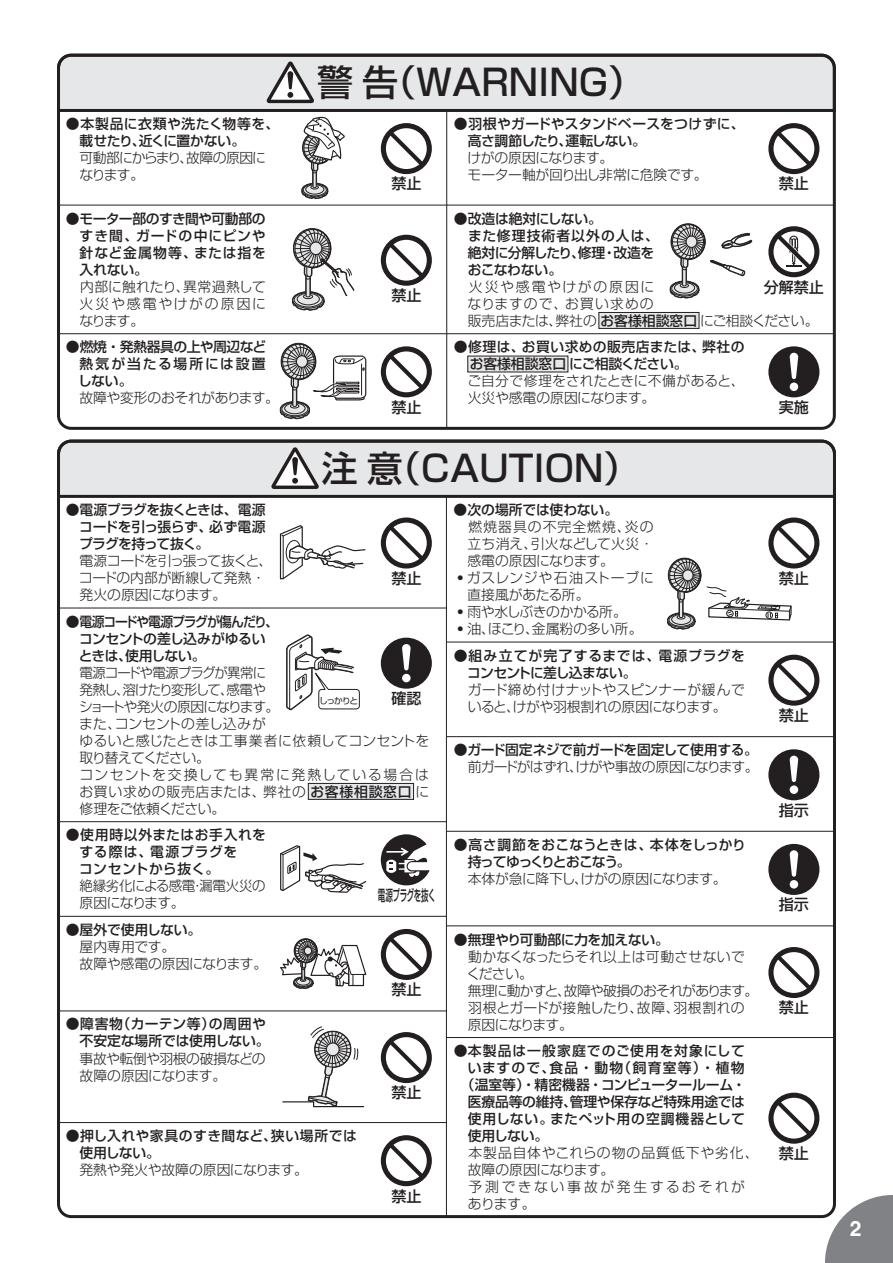
<style>
.page{position:relative;width:893px;height:1263px;background:#fff}
.page>*{position:absolute;margin:0;border:0;box-sizing:border-box;transform-origin:0 0}
.t1{font:500 36px "Shin Go Pro";color:#231f20}
.t2{font:700 21px "Helvetica";color:#fff}
.t3{font:500 15px "Shin Go Pro";color:#231f20}
.t4{font:500 15px "Shin Go Pro";letter-spacing:-.04em;color:#231f20;scale:.5 1}
.t5{font:500 13.8px/17px "Shin Go Pro";letter-spacing:-.01em;color:#231f20}
.t6{font:300 13.8px/17px "Shin Go Pro";letter-spacing:-.015em;color:#231f20}
.t7{font:300 13.8px/17px "Shin Go Pro";letter-spacing:-.035em;color:#231f20}
.t8{font:300 13.8px/17px "Shin Go Pro";letter-spacing:.075em;color:#231f20}
.t9{font:300 13.8px/17px "Shin Go Pro";letter-spacing:.07em;color:#231f20}
.t10{font:500 13.8px/17px "Shin Go Pro";letter-spacing:-.06em;color:#231f20}
.t11{font:500 13.8px "Shin Go Pro";letter-spacing:-.03em;color:#231f20}
.t12{font:500 13.8px/17px "Shin Go Pro";letter-spacing:.05em;color:#231f20}
.t13{font:500 13.8px "Shin Go Pro";letter-spacing:.075em;color:#231f20}
.t14{font:500 13.8px/17px "Shin Go Pro";letter-spacing:.04em;color:#231f20}
.t15{font:500 13.8px/17px "Shin Go Pro";letter-spacing:.03em;color:#231f20}
.t16{font:300 13.8px "Shin Go Pro";letter-spacing:-.06em;color:#231f20}
.t17{font:300 13.8px/17px "Shin Go Pro";letter-spacing:-.07em;color:#231f20}
.t18{font:500 13.8px "Shin Go Pro";letter-spacing:.085em;color:#231f20}
.t19{font:500 13.8px "Shin Go Pro";letter-spacing:.035em;color:#231f20}
.t20{font:500 13.8px "Shin Go Pro";letter-spacing:-.04em;color:#231f20}
.t21{font:300 13.8px "Shin Go Pro";letter-spacing:.015em;color:#231f20}
.t22{font:300 13.8px "Shin Go Pro";letter-spacing:.055em;color:#231f20}
.t23{font:8.7px "Shin Go Pro";letter-spacing:-.125em;color:#231f20}
.s1{font-weight:300}
.s2{font-weight:500}
.s3{font-weight:900}
</style>
<div class="page">
<svg style="left:825px;top:1195px;width:68px;height:68px"></svg>
<hr style="left:446px;top:110px;width:1px;height:318px;background:#231f20">
<div style="left:308px;top:783px;width:106px;height:16px;background:#e6e7e9"></div>
<div style="left:308px;top:783px;width:106px;height:16px;border:1px solid #231f20"></div>
<hr style="left:59px;top:821px;width:388px;height:1px;background:#231f20">
<hr style="left:446px;top:736px;width:388px;height:1px;background:#231f20">
<hr style="left:446px;top:831px;width:388px;height:1px;background:#231f20">
<hr style="left:446px;top:925px;width:388px;height:1px;background:#231f20">
<hr style="left:446px;top:1037px;width:388px;height:1px;background:#231f20">
<hr style="left:59px;top:916px;width:388px;height:1px;background:#231f20">
<hr style="left:59px;top:1010px;width:388px;height:1px;background:#231f20">
<hr style="left:59px;top:1122px;width:388px;height:1px;background:#231f20">
<svg style="left:58px;top:53px;width:774px;height:60px"></svg>
<svg style="left:59px;top:55px;width:775px;height:55px;background:#d8d8da"></svg>
<hr style="left:446px;top:496px;width:1px;height:720px;background:#231f20">
<svg style="left:278px;top:845px;width:89px;height:263px"></svg>
<div style="left:295px;top:939px;width:22px;height:23px;border:1px solid #231f20;border-radius:50%"></div>
<div style="left:298px;top:941px;width:18px;height:19px;border:1px solid #231f20;border-radius:50%"></div>
<div style="left:304px;top:947px;width:8px;height:7px;background:#e6e7e9;border-radius:50%"></div>
<div style="left:304px;top:947px;width:8px;height:8px;border:1px solid #231f20;border-radius:50%"></div>
<svg style="left:381px;top:1032px;width:51px;height:51px"></svg>
<svg style="left:381px;top:834px;width:49px;height:51px"></svg>
<svg style="left:381px;top:1135px;width:51px;height:51px"></svg>
<svg style="left:59px;top:117px;width:775px;height:594px"></svg>
<svg style="left:768px;top:947px;width:51px;height:51px"></svg>
<svg style="left:768px;top:1093px;width:51px;height:51px"></svg>
<div style="left:768px;top:749px;width:51px;height:51px;background:#231f20;border-radius:50%"></div>
<div style="left:790px;top:785px;width:8px;height:9px;background:#fff;border-radius:50%"></div>
<svg style="left:790px;top:756px;width:8px;height:26px"></svg>
<div style="left:768px;top:844px;width:51px;height:51px;background:#231f20;border-radius:50%"></div>
<div style="left:790px;top:880px;width:8px;height:8px;background:#fff;border-radius:50%"></div>
<svg style="left:790px;top:850px;width:8px;height:27px"></svg>
<svg style="left:381px;top:929px;width:51px;height:51px"></svg>
<p class="t5" style="left:80px;top:114px;width:201px;text-indent:-14px">●本製品に衣類や洗たく物等を、載せたり、近くに置かない。</p>
<p class="t17" style="left:79px;top:148px;width:188px">可動部にからまり、故障の原因になります。</p>
<p class="t5" style="left:79px;top:208px;width:188px;text-align:justify;text-indent:-14px">●モーター部のすき間や可動部のすき間、ガードの中にピンや針など金属物等、または指を入れない。</p>
<p class="t6" style="left:79px;top:276px;width:188px;text-align:justify;text-indent:-14px">　内部に触れたり、異常過熱して火災や感電やけがの原因になります。</p>
<p class="t5" style="left:78px;top:337px;width:189px;text-align:justify;text-indent:-13px">●燃焼・発熱器具の上や周辺など熱気が当たる場所には設置しない。</p>
<p class="t6" style="left:80px;top:388px;width:201px">故障や変形のおそれがあります。</p>
<h1 class="t1" style="left:317px;top:53px;width:329px">警告（WARNING）</h1>
<p class="t3" style="left:391px;top:171px;width:31px">禁止</p>
<p class="t5" style="left:468px;top:114px;width:278px;text-indent:-14px"><span class="s1">●</span>羽根やガードやスタンドベースをつけずに、高さ調節したり、運転しない。</p>
<p class="t7" style="left:454px;top:148px;width:255px">　けがの原因になります。<br>　モーター軸が回り出し非常に危険です。</p>
<p class="t3" style="left:779px;top:171px;width:31px">禁止</p>
<p class="t3" style="left:391px;top:283px;width:31px">禁止</p>
<p class="t3" style="left:391px;top:395px;width:31px">禁止</p>
<p class="t5" style="left:454px;top:208px;width:150px">●改造は絶対にしない。</p>
<p class="t13" style="left:454px;top:224px;width:207px">　また修理技術者以外の人は、</p>
<p class="t20" style="left:468px;top:241px;width:188px">絶対に分解したり、修理・改造を</p>
<p class="t5" style="left:468px;top:259px;width:96px">おこなわない。</p>
<p class="t9" style="left:468px;top:276px;width:352px">火災や感電やけがの原因に<br>なりますので、お買い求めの<br>販売店または、弊社の<span class="s2">お客様相談窓口</span>にご相談ください。</p>
<p class="t3" style="left:764px;top:274px;width:61px">分解禁止</p>
<p class="t5" style="left:470px;top:337px;width:277px;text-indent:-16px">●修理は、お買い求めの販売店または、弊社のお客様相談窓口にご相談ください。</p>
<p class="t6" style="left:468px;top:371px;width:278px;text-indent:-14px">　ご自分で修理をされたときに不備があると、火災や感電の原因になります。</p>
<p class="t3" style="left:779px;top:395px;width:31px">実施</p>
<h1 class="t1" style="left:322px;top:439px;width:319px">注意（CAUTION）</h1>
<p class="t5" style="left:79px;top:499px;width:188px;text-align:justify;text-indent:-13px">●電源プラグを抜くときは、電源コードを引っ張らず、必ず電源プラグを持って抜く。</p>
<p class="t7" style="left:79px;top:551px;width:195px;text-indent:-13px">　電源コードを引っ張って抜くと、コードの内部が断線して発熱・発火の原因になります。</p>
<p class="t3" style="left:391px;top:566px;width:31px">禁止</p>
<p class="t10" style="left:79px;top:611px;width:202px;text-indent:-13px">●電源コードや電源プラグが傷んだり、コンセントの差し込みがゆるいときは、使用しない。</p>
<p class="t6" style="left:79px;top:662px;width:352px">電源コードや電源プラグが異常に<br>発熱し、溶けたり変形して、感電や<br>ショートや発火の原因になります。<br>また、コンセントの差し込みが<br>ゆるいと感じたときは工事業者に依頼してコンセントを取り替えてください。<br>コンセントを交換しても異常に発熱している場合はお買い求めの販売店または、弊社の<span class="s2">お客様相談窓口</span>に修理をご依頼ください。</p>
<p class="t3" style="left:391px;top:686px;width:31px">確認</p>
<p class="t23" style="left:319px;top:693px;width:41px">しっかりと</p>
<p class="t12" style="left:79px;top:825px;width:188px;text-indent:-13px">●使用時以外またはお手入れをする際は、電源プラグを<br>コンセントから抜く。</p>
<p class="t6" style="left:80px;top:876px;width:188px">絶縁劣化による感電・漏電火災の原因になります。</p>
<p class="t5" style="left:66px;top:919px;width:137px">●屋外で使用しない。</p>
<p class="t6" style="left:66px;top:936px;width:203px">　屋内専用です。<br>　故障や感電の原因になります。</p>
<p class="t5" style="left:66px;top:1014px;width:205px;text-align:right">●障害物（カーテン等）の周囲や不安定な場所では使用しない。</p>
<p class="t7" style="left:80px;top:1048px;width:188px">事故や転倒や羽根の破損などの故障の原因になります。</p>
<p class="t15" style="left:79px;top:1126px;width:279px;text-indent:-14px">●押し入れや家具のすき間など、狭い場所では使用しない。</p>
<p class="t6" style="left:66px;top:1160px;width:244px">　発熱や発火や故障の原因になります。</p>
<p class="t4" style="left:378px;top:883px;width:117px">電源プラグを抜く</p>
<p class="t3" style="left:391px;top:977px;width:31px">禁止</p>
<p class="t3" style="left:391px;top:1080px;width:31px">禁止</p>
<p class="t3" style="left:391px;top:1183px;width:31px">禁止</p>
<p class="t5" style="left:454px;top:500px;width:166px">●次の場所では使わない。</p>
<p class="t8" style="left:454px;top:516px;width:201px">　燃焼器具の不完全燃焼、炎の</p>
<p class="t21" style="left:467px;top:532px;width:188px">立ち消え、引火などして火災・</p>
<p class="t7" style="left:467px;top:551px;width:148px">感電の原因になります。</p>
<p class="t22" style="left:454px;top:566px;width:202px"><span class="s3">・</span>ガスレンジや石油ストーブに</p>
<p class="t6" style="left:467px;top:585px;width:124px">直接風があたる所。</p>
<p class="t7" style="left:454px;top:602px;width:175px"><span class="s3">・</span>雨や水しぶきのかかる所。</p>
<p class="t6" style="left:454px;top:619px;width:190px"><span class="s3">・</span>油、ほこり、金属粉の多い所。</p>
<p class="t14" style="left:467px;top:645px;width:279px;text-indent:-13px">●組み立てが完了するまでは、電源プラグをコンセントに差し込まない。</p>
<p class="t6" style="left:468px;top:679px;width:279px">ガード締め付けナットやスピンナーが緩んでいると、けがや羽根割れの原因になります。</p>
<p class="t11" style="left:454px;top:739px;width:305px">●ガード固定ネジで前ガードを固定して使用する。</p>
<p class="t16" style="left:468px;top:756px;width:292px">前ガードがはずれ、けがや事故の原因になります。</p>
<p class="t5" style="left:468px;top:834px;width:280px;text-indent:-14px">●高さ調節をおこなうときは、本体をしっかり持ってゆっくりとおこなう。</p>
<p class="t7" style="left:454px;top:868px;width:274px">　本体が急に降下し、けがの原因になります。</p>
<p class="t11" style="left:454px;top:928px;width:217px">●無理やり可動部に力を加えない。</p>
<p class="t7" style="left:467px;top:946px;width:293px">動かなくなったらそれ以上は可動させないでください。<br>無理に動かすと、故障や破損のおそれがあります。羽根とガードが接触したり、故障、羽根割れの原因になります。</p>
<p class="t13" style="left:454px;top:1039px;width:292px">●本製品は一般家庭でのご使用を対象にして</p>
<p class="t18" style="left:468px;top:1056px;width:278px">いますので、食品・動物（飼育室等）・植物</p>
<p class="t5" style="left:461px;top:1075px;width:286px">（温室等）・精密機器・コンピュータールーム・</p>
<p class="t5" style="left:468px;top:1092px;width:279px">医療品等の維持、管理や保存など特殊用途では</p>
<p class="t19" style="left:468px;top:1107px;width:279px">使用しない。またペット用の空調機器として</p>
<p class="t5" style="left:468px;top:1126px;width:82px">使用しない。</p>
<p class="t8" style="left:468px;top:1143px;width:292px">本製品自体やこれらの物の品質低下や劣化、故障の原因になります。<br>予測できない事故が発生するおそれがあります。</p>
<p class="t3" style="left:779px;top:566px;width:31px">禁止</p>
<p class="t3" style="left:779px;top:703px;width:31px">禁止</p>
<p class="t3" style="left:779px;top:797px;width:31px">指示</p>
<p class="t3" style="left:779px;top:892px;width:31px">指示</p>
<p class="t3" style="left:779px;top:995px;width:31px">禁止</p>
<p class="t3" style="left:779px;top:1141px;width:31px">禁止</p>
<h2 class="t2" style="left:850px;top:1215px;width:13px">2</h2>
</div>
